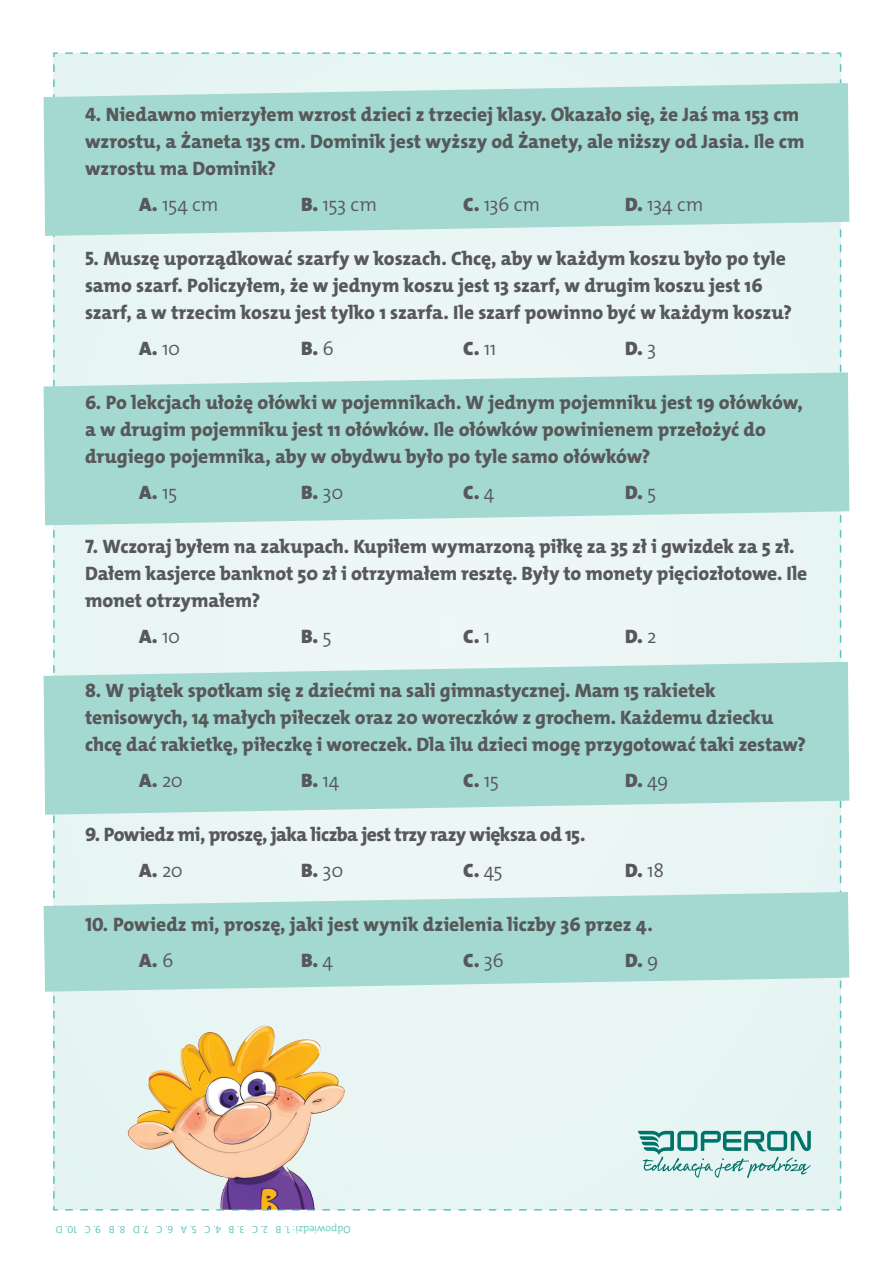
<style>
.page{position:relative;width:893px;height:1263px;background:#fff}
.page>*{position:absolute;margin:0;border:0;box-sizing:border-box;transform-origin:0 0}
.t1{font:800 19.5px/27px "The Mix Os F";letter-spacing:-.005em;color:#57585a}
.t2{font:900 19.5px "The Mix Os F";color:#57585a}
.t3{font:800 19.5px "The Mix Os F";letter-spacing:-.03em;color:#57585a}
.t4{font:300 19.5px "The Mix Os F";letter-spacing:.01em;color:#57585a}
.t5{font:300 10.5px "The Mix Os F";color:#5ac4bd}
.s1{font-weight:900}
.s2{font-weight:300}
</style>
<div class="page">
<div style="left:52px;top:52px;width:790px;height:1159px;background:#e9f5f4"></div>
<svg style="left:44px;top:372px;width:805px;height:153px;background:#aadbd5"></svg>
<svg style="left:44px;top:892px;width:805px;height:100px;background:#aeddd6"></svg>
<svg style="left:44px;top:662px;width:805px;height:153px;background:#aadbd5"></svg>
<svg style="left:44px;top:83px;width:805px;height:153px;background:#aadbd5"></svg>
<img style="left:125px;top:1025px;width:226px;height:186px">
<svg style="left:638px;top:1131px;width:173px;height:47px;background:#a4cfcb"></svg>
<p class="t1" style="left:85px;top:101px;width:721px">4. Niedawno mierzyłem wzrost dzieci z trzeciej klasy. Okazało się, że Jaś ma 153 cm wzrostu, a Żaneta 135 cm. Dominik jest wyższy od Żanety, ale niższy od Jasia. Ile cm wzrostu ma Dominik?</p>
<p class="t4" style="left:139px;top:192px;width:81px"><span class="s1">A.</span> 154 cm</p>
<p class="t4" style="left:301px;top:192px;width:78px"><span class="s1">B.</span> 153 cm</p>
<p class="t4" style="left:463px;top:192px;width:79px"><span class="s1">C.</span> 136 cm</p>
<p class="t4" style="left:625px;top:192px;width:80px"><span class="s1">D.</span> 134 cm</p>
<p class="t1" style="left:85px;top:245px;width:708px">5. Muszę uporządkować szarfy w koszach. Chcę, aby w każdym koszu było po tyle samo szarf. Policzyłem, że w jednym koszu jest 13 szarf, w drugim koszu jest 16 szarf, a w trzecim koszu jest tylko 1 szarfa. Ile szarf powinno być w każdym koszu?</p>
<p class="t2" style="left:139px;top:336px;width:43px">A. <span class="s2">10</span></p>
<p class="t2" style="left:301px;top:336px;width:34px">B. <span class="s2">6</span></p>
<p class="t2" style="left:463px;top:336px;width:35px">C. <span class="s2">11</span></p>
<p class="t2" style="left:625px;top:336px;width:33px">D. <span class="s2">3</span></p>
<p class="t1" style="left:85px;top:389px;width:719px">6. Po lekcjach ułożę ołówki w pojemnikach. W jednym pojemniku jest 19 ołówków, a w drugim pojemniku jest 11 ołówków. Ile ołówków powinienem przełożyć do drugiego pojemnika, aby w obydwu było po tyle samo ołówków?</p>
<p class="t2" style="left:139px;top:480px;width:40px">A. <span class="s2">15</span></p>
<p class="t2" style="left:301px;top:480px;width:44px">B. <span class="s2">30</span></p>
<p class="t2" style="left:463px;top:480px;width:33px">C. <span class="s2">4</span></p>
<p class="t2" style="left:625px;top:480px;width:33px">D. <span class="s2">5</span></p>
<p class="t1" style="left:85px;top:533px;width:724px">7. Wczoraj byłem na zakupach. Kupiłem wymarzoną piłkę za 35 zł i gwizdek za 5 zł.<br>Dałem kasjerce banknot 50 zł i otrzymałem resztę. Były to monety pięciozłotowe. Ile monet otrzymałem?</p>
<p class="t2" style="left:139px;top:624px;width:43px">A. <span class="s2">10</span></p>
<p class="t2" style="left:301px;top:624px;width:32px">B. <span class="s2">5</span></p>
<p class="t2" style="left:463px;top:624px;width:29px">C. <span class="s2">1</span></p>
<p class="t2" style="left:625px;top:624px;width:33px">D. <span class="s2">2</span></p>
<p class="t1" style="left:85px;top:677px;width:722px">8. W piątek spotkam się z dziećmi na sali gimnastycznej. Mam 15 rakietek tenisowych, 14 małych piłeczek oraz 20 woreczków z grochem. Każdemu dziecku chcę dać rakietkę, piłeczkę i woreczek. Dla ilu dzieci mogę przygotować taki zestaw?</p>
<p class="t2" style="left:139px;top:768px;width:45px">A. <span class="s2">20</span></p>
<p class="t2" style="left:301px;top:768px;width:40px">B. <span class="s2">14</span></p>
<p class="t2" style="left:463px;top:768px;width:37px">C. <span class="s2">15</span></p>
<p class="t2" style="left:625px;top:768px;width:45px">D. <span class="s2">49</span></p>
<p class="t3" style="left:85px;top:822px;width:502px">9. Powiedz mi, proszę, jaka liczba jest trzy razy większa od 15.</p>
<p class="t2" style="left:139px;top:858px;width:45px">A. <span class="s2">20</span></p>
<p class="t2" style="left:301px;top:858px;width:44px">B. <span class="s2">30</span></p>
<p class="t2" style="left:463px;top:858px;width:41px">C. <span class="s2">45</span></p>
<p class="t2" style="left:625px;top:858px;width:41px">D. <span class="s2">18</span></p>
<p class="t1" style="left:85px;top:911px;width:569px">10. Powiedz mi, proszę, jaki jest wynik dzielenia liczby 36 przez 4.</p>
<p class="t2" style="left:139px;top:948px;width:36px">A. <span class="s2">6</span></p>
<p class="t2" style="left:301px;top:948px;width:34px">B. <span class="s2">4</span></p>
<p class="t2" style="left:463px;top:948px;width:42px">C. <span class="s2">36</span></p>
<p class="t2" style="left:625px;top:948px;width:35px">D. <span class="s2">9</span></p>
<p class="t5" style="left:351px;top:1236px;width:297px;rotate:-180deg">Odpowiedzi: 1. B 2. C 3. B 4. C 5. A 6. C 7. D 8. B 9. C 10. D</p>
</div>
